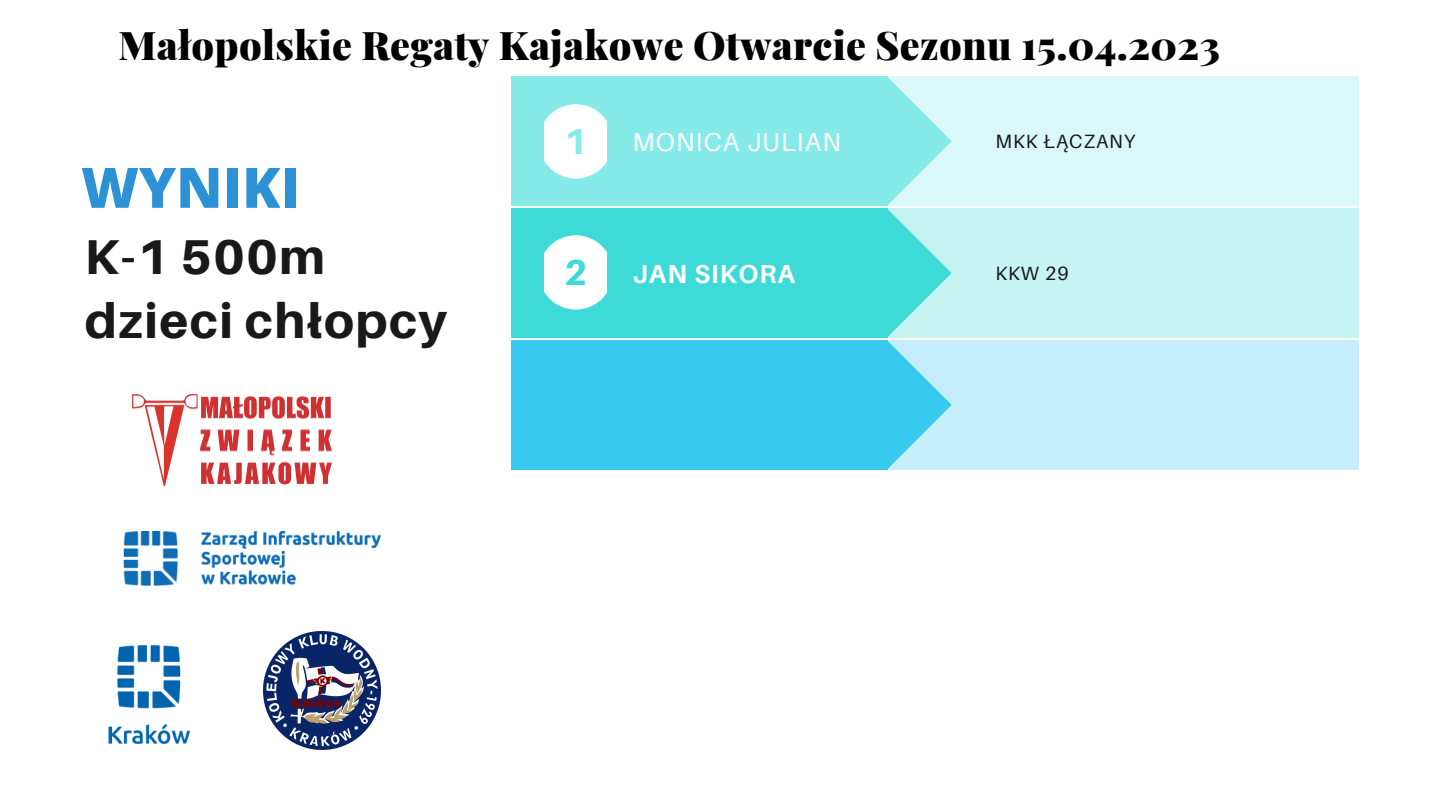
<style>
.page{position:relative;width:1440px;height:810px;background:#fff}
.page>*{position:absolute;margin:0;border:0;box-sizing:border-box;transform-origin:0 0}
.t1{font:800 55.8px "Open Sans";color:#2c92d5}
.t2{font:800 48.9px "Aileron";letter-spacing:.03em;color:#191919}
.t3{font:900 39.5px "Playfair Display";letter-spacing:.01em;color:#000}
.t4{font:800 36px "Aileron";color:#86eae9}
.t5{font:800 36px "Aileron";color:#3edad8}
.t6{font:26px "Aileron";letter-spacing:.04em;color:#fff}
.t7{font:700 26px "Aileron";letter-spacing:.04em;color:#fff}
.t8{font:19.2px "Aileron";letter-spacing:.05em;color:#191919}
</style>
<div class="page">
<div style="left:511px;top:77px;width:848px;height:129px;background:#dbf8f8"></div>
<div style="left:511px;top:77px;width:377px;height:129px;background:#86eae9"></div>
<div style="left:511px;top:208px;width:848px;height:130px;background:#c6f4f3"></div>
<div style="left:511px;top:208px;width:377px;height:130px;background:#3edad8"></div>
<div style="left:511px;top:340px;width:848px;height:130px;background:#c4effa"></div>
<div style="left:511px;top:340px;width:377px;height:130px;background:#37c9ef"></div>
<svg style="left:888px;top:78px;width:64px;height:390px"></svg>
<svg style="left:545px;top:104px;width:61px;height:74px"></svg>
<svg style="left:545px;top:235px;width:61px;height:75px"></svg>
<img style="left:133px;top:395px;width:199px;height:90px">
<img style="left:123px;top:531px;width:257px;height:54px">
<img style="left:108px;top:645px;width:83px;height:99px">
<img style="left:263px;top:632px;width:118px;height:117px">
<p class="t3" style="left:119px;top:17px;width:1103px">Małopolskie Regaty Kajakowe Otwarcie Sezonu 15.04.2023</p>
<h1 class="t1" style="left:81px;top:148px;width:220px">WYNIKI</h1>
<p class="t2" style="left:85px;top:226px;width:242px">K-1 500m</p>
<p class="t2" style="left:85px;top:290px;width:364px">dzieci chłopcy</p>
<p class="t4" style="left:564px;top:119px;width:25px">1</p>
<p class="t6" style="left:632px;top:126px;width:210px">MONICA JULIAN</p>
<p class="t8" style="left:996px;top:129px;width:141px">MKK ŁĄCZANY</p>
<p class="t5" style="left:564px;top:250px;width:25px">2</p>
<p class="t7" style="left:632px;top:258px;width:164px">JAN SIKORA</p>
<p class="t8" style="left:996px;top:261px;width:75px">KKW 29</p>
</div>
